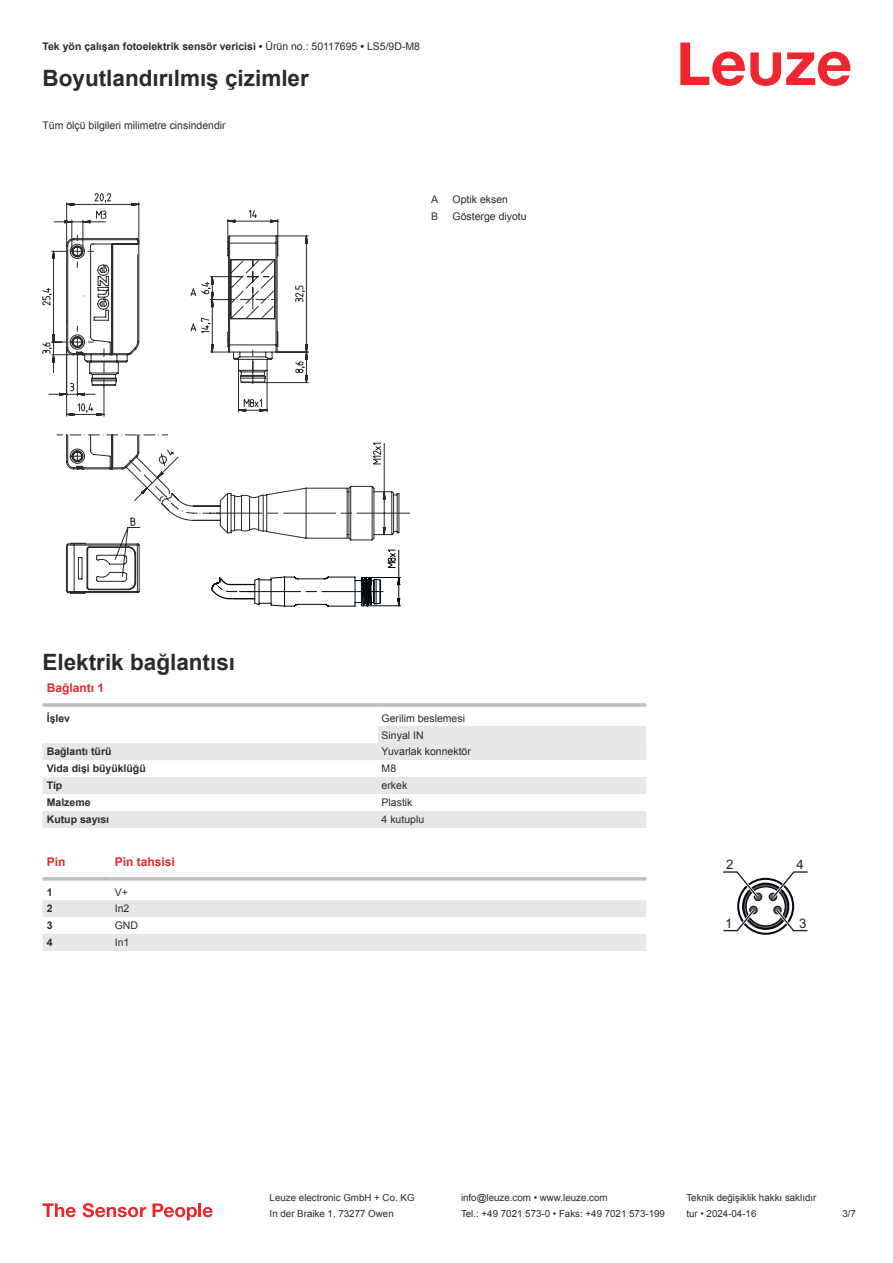
<style>
.page{position:relative;width:893px;height:1263px;background:#fff}
.page>*{position:absolute;margin:0;border:0;box-sizing:border-box;transform-origin:0 0}
.t1{font:700 22.5px "Arial";color:#2b292a}
.t2{font:13.2px "Arial";color:#1e2328}
.t3{font:700 12px "Arial";color:#db2a30}
.t4{font:10.5px/17px "Arial";color:#2b292a}
.t5{font:700 10.5px "Arial";color:#2b292a}
.t6{font:9.75px "Arial";color:#2b292a}
.s1{font-weight:400}
</style>
<div class="page">
<svg style="left:680px;top:43px;width:170px;height:43px"></svg>
<svg style="left:43px;top:743px;width:335px;height:85px;fill:#e6e7e9"></svg>
<hr style="left:43px;top:703px;width:335px;height:4px;background:#bdbfc1">
<hr style="left:378px;top:703px;width:268px;height:4px;background:#c8cacb">
<div style="left:378px;top:726px;width:268px;height:17px;background:#e6e7e9"></div>
<div style="left:378px;top:743px;width:268px;height:17px;background:#e6e7e9"></div>
<div style="left:378px;top:777px;width:268px;height:17px;background:#e6e7e9"></div>
<div style="left:378px;top:811px;width:268px;height:17px;background:#e6e7e9"></div>
<svg style="left:43px;top:900px;width:603px;height:51px"></svg>
<svg style="left:43px;top:877px;width:68px;height:4px"></svg>
<svg style="left:111px;top:877px;width:267px;height:4px"></svg>
<svg style="left:378px;top:877px;width:268px;height:4px"></svg>
<svg style="left:723px;top:871px;width:85px;height:64px"></svg>
<svg style="left:43px;top:1203px;width:33px;height:14px"></svg>
<svg style="left:83px;top:1203px;width:63px;height:14px"></svg>
<svg style="left:153px;top:1203px;width:44px;height:17px"></svg>
<hr style="left:198px;top:1203px;width:3px;height:14px;background:#ed272d">
<svg style="left:203px;top:1207px;width:10px;height:10px"></svg>
<svg style="left:43px;top:193px;width:367px;height:400px"></svg>
<svg style="left:210px;top:549px;width:191px;height:57px"></svg>
<p class="t5" style="left:43px;top:39px;width:379px">Tek yön çalışan fotoelektrik sensör vericisi • <span class="s1">Ürün no.: 50117695</span> • <span class="s1">LS5/9D-M8</span></p>
<h1 class="t1" style="left:43px;top:63px;width:268px">Boyutlandırılmış çizimler</h1>
<p class="t4" style="left:43px;top:116px;width:185px">Tüm ölçü bilgileri milimetre cinsindendir</p>
<p class="t4" style="left:431px;top:192px;width:9px">A</p>
<p class="t4" style="left:453px;top:191px;width:57px">Optik eksen</p>
<p class="t4" style="left:431px;top:209px;width:9px">B</p>
<p class="t4" style="left:453px;top:208px;width:76px">Gösterge diyotu</p>
<h1 class="t1" style="left:43px;top:647px;width:194px">Elektrik bağlantısı</h1>
<p class="t3" style="left:47px;top:680px;width:59px">Bağlantı 1</p>
<p class="t5" style="left:47px;top:710px;width:25px">İşlev</p>
<p class="t4" style="left:382px;top:709px;width:85px">Gerilim beslemesi<br>Sinyal IN</p>
<p class="t5" style="left:47px;top:744px;width:66px">Bağlantı türü</p>
<p class="t4" style="left:382px;top:743px;width:91px">Yuvarlak konnektör</p>
<p class="t5" style="left:47px;top:761px;width:101px">Vida dişi büyüklüğü</p>
<p class="t4" style="left:382px;top:761px;width:16px">M8</p>
<p class="t5" style="left:47px;top:778px;width:17px">Tip</p>
<p class="t4" style="left:382px;top:778px;width:27px">erkek</p>
<p class="t5" style="left:47px;top:798px;width:45px">Malzeme</p>
<p class="t4" style="left:382px;top:794px;width:32px">Plastik</p>
<p class="t5" style="left:47px;top:812px;width:64px">Kutup sayısı</p>
<p class="t4" style="left:382px;top:811px;width:44px">4 kutuplu</p>
<p class="t3" style="left:47px;top:857px;width:20px">Pin</p>
<p class="t3" style="left:115px;top:853px;width:62px">Pin tahsisi</p>
<p class="t5" style="left:47px;top:884px;width:7px">1</p>
<p class="t4" style="left:115px;top:883px;width:15px">V+</p>
<p class="t5" style="left:47px;top:901px;width:7px">2</p>
<p class="t4" style="left:115px;top:901px;width:16px">In2</p>
<p class="t5" style="left:47px;top:918px;width:7px">3</p>
<p class="t4" style="left:115px;top:917px;width:25px">GND</p>
<p class="t5" style="left:47px;top:935px;width:7px">4</p>
<p class="t4" style="left:115px;top:935px;width:16px">In1</p>
<h2 class="t2" style="left:726px;top:857px;width:9px">2</h2>
<h2 class="t2" style="left:796px;top:857px;width:9px">4</h2>
<h2 class="t2" style="left:725px;top:916px;width:9px">1</h2>
<h2 class="t2" style="left:799px;top:916px;width:9px">3</h2>
<p class="t6" style="left:270px;top:1191px;width:146px">Leuze electronic GmbH + Co. KG</p>
<p class="t6" style="left:461px;top:1191px;width:148px">info@leuze.com • www.leuze.com</p>
<p class="t6" style="left:686px;top:1191px;width:132px">Teknik değişiklik hakkı saklıdır</p>
<p class="t6" style="left:270px;top:1207px;width:126px">In der Braike 1, 73277 Owen</p>
<p class="t6" style="left:461px;top:1207px;width:205px">Tel.: +49 7021 573-0 • Faks: +49 7021 573-199</p>
<p class="t6" style="left:686px;top:1207px;width:72px">tur • 2024-04-16</p>
<p class="t6" style="left:842px;top:1210px;width:15px">3 /7</p>
</div>
